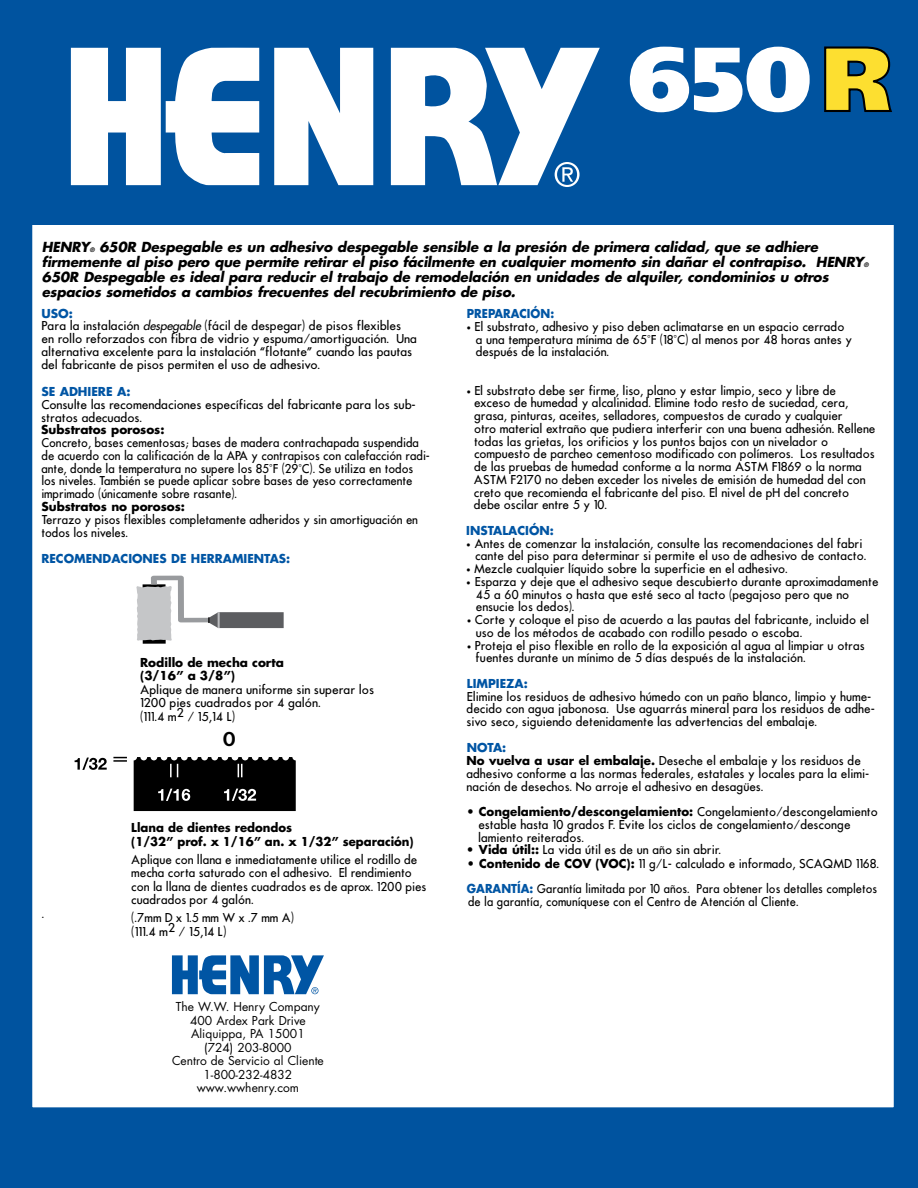
<style>
.page{position:relative;width:918px;height:1188px;background:#fff}
.page>*{position:absolute;margin:0;border:0;box-sizing:border-box;transform-origin:0 0}
.t1{font:700 18px "News Gothic";color:#000}
.t2{font:italic 700 13.5px/15px "Futura";letter-spacing:-.01em;color:#000}
.t3{font:500 12px/12.8px "Futura";letter-spacing:-.005em;color:#000}
.t4{font:500 12px/12.8px "Futura";letter-spacing:-.005em;color:#000;scale:.95 1}
.t5{font:700 12px/13.5px "Futura";color:#000}
.t6{font:12px/13.5px "Futura";color:#000;text-align:center}
.t7{font:700 12px "Futura";color:#0055a4}
.t8{font:500 12px "Futura";letter-spacing:-.005em;color:#000;scale:.93 1}
.t9{font:500 12px/13.5px "Futura";letter-spacing:-.005em;color:#000;scale:.96 1}
.t10{font:700 12px "Futura";color:#0055a4;scale:.93 1}
.t11{font:12px "Times";color:#000}
.t12{font:italic 700 6px "Futura";color:#000}
.s1{font-weight:700;color:#0055a4}
.s2{font-weight:400;font-style:italic}
.s3{font-weight:700}
</style>
<div class="page">
<div style="left:0;top:0;width:917px;height:1188px;background:#00539f"></div>
<div style="left:32px;top:224px;width:862px;height:884px;background:#fff"></div>
<svg style="left:71px;top:48px;width:188px;height:137px"></svg>
<svg style="left:274px;top:48px;width:99px;height:137px;background:#d9e5f0"></svg>
<svg style="left:391px;top:48px;width:208px;height:139px"></svg>
<svg style="left:172px;top:955px;width:152px;height:39px"></svg>
<svg style="left:629px;top:47px;width:180px;height:65px"></svg>
<svg style="left:824px;top:46px;width:68px;height:66px"></svg>
<div style="left:143px;top:584px;width:23px;height:60px;background:#000"></div>
<svg style="left:136px;top:576px;width:147px;height:65px"></svg>
<svg style="left:75px;top:758px;width:32px;height:12px"></svg>
<svg style="left:113px;top:757px;width:14px;height:5px"></svg>
<svg style="left:134px;top:757px;width:162px;height:54px;background:#141414"></svg>
<p class="t2" style="left:42px;top:239px;width:823px;text-indent:57px">650R Despegable es un adhesivo despegable sensible a la presión de primera calidad, que se adhiere firmemente al piso pero que permite retirar el piso fácilmente en cualquier momento sin dañar el contrapiso. HENRY</p>
<p class="t2" style="left:42px;top:239px;width:49px">HENRY</p>
<p class="t12" style="left:90px;top:245px;width:6px">®</p>
<p class="t12" style="left:863px;top:260px;width:6px">®</p>
<p class="t2" style="left:42px;top:269px;width:788px">650R Despegable es ideal para reducir el trabajo de remodelación en unidades de alquiler, condominios u otros espacios sometidos a cambios frecuentes del recubrimiento de piso.</p>
<p class="t3" style="left:41px;top:307px;width:377px"><span class="s1">Uso:<br></span>Para la instalación <span class="s2">despegable</span> (fácil de despegar) de pisos flexibles<br>en rollo reforzados con fibra de vidrio y espuma/amortiguación. Una alternativa excelente para la instalación “flotante” cuando las pautas del fabricante de pisos permiten el uso de adhesivo.</p>
<p class="t7" style="left:41px;top:384px;width:91px">Se adhiere a:</p>
<p class="t3" style="left:41px;top:398px;width:376px">Consulte las recomendaciones específicas del fabricante para los sub&shy;stratos adecuados.</p>
<p class="t5" style="left:41px;top:423px;width:125px">Substratos porosos:</p>
<p class="t4" style="left:41px;top:436px;width:410px">Concreto, bases cementosas; bases de madera contrachapada suspendida de acuerdo con la calificación de la APA y contrapisos con calefacción radi&shy;ante, donde la temperatura no supere los 85°F (29°C). Se utiliza en todos los niveles. También se puede aplicar sobre bases de yeso correctamente imprimado (únicamente sobre rasante).</p>
<p class="t5" style="left:41px;top:500px;width:145px">Substratos no porosos:</p>
<p class="t4" style="left:41px;top:513px;width:398px">Terrazo y pisos flexibles completamente adheridos y sin amortiguación en todos los niveles.</p>
<p class="t7" style="left:41px;top:550px;width:250px">Recomendaciones de Herramientas:</p>
<p class="t10" style="left:467px;top:306px;width:95px">Preparación:</p>
<p class="t3" style="left:475px;top:320px;width:378px;text-indent:-9px">• El substrato, adhesivo y piso deben aclimatarse en un espacio cerrado a una temperatura mínima de 65°F (18°C) al menos por 48 horas antes y después de la instalación.</p>
<p class="t3" style="left:474px;top:384px;width:403px;text-indent:-7px">• El substrato debe ser firme, liso, plano y estar limpio, seco y libre de exceso de humedad y alcalinidad. Elimine todo resto de suciedad, cera, grasa, pinturas, aceites, selladores, compuestos de curado y cualquier<br>otro material extraño que pudiera interferir con una buena adhesión. Rellene todas las grietas, los orificios y los puntos bajos con un nivelador o compuesto de parcheo cementoso modificado con polímeros. Los resultados de las pruebas de humedad conforme a la norma ASTM F1869 o la norma ASTM F2170 no deben exceder los niveles de emisión de humedad del con creto que recomienda el fabricante del piso. El nivel de pH del concreto debe oscilar entre 5 y 10.</p>
<p class="t7" style="left:466px;top:522px;width:89px">Instalación:</p>
<p class="t3" style="left:475px;top:537px;width:392px;text-indent:-9px">• Antes de comenzar la instalación, consulte las recomendaciones del fabri cante del piso para determinar si permite el uso de adhesivo de contacto.</p>
<p class="t3" style="left:466px;top:562px;width:322px">• Mezcle cualquier líquido sobre la superficie en el adhesivo.</p>
<p class="t3" style="left:476px;top:575px;width:404px;text-indent:-9px">• Esparza y deje que el adhesivo seque descubierto durante aproximadamente<br>45 a 60 minutos o hasta que esté seco al tacto (pegajoso pero que no ensucie los dedos).</p>
<p class="t3" style="left:475px;top:613px;width:395px;text-indent:-9px">• Corte y coloque el piso de acuerdo a las pautas del fabricante, incluido el uso de los métodos de acabado con rodillo pesado o escoba.</p>
<p class="t3" style="left:475px;top:639px;width:391px;text-indent:-9px">• Proteja el piso flexible en rollo de la exposición al agua al limpiar u otras fuentes durante un mínimo de 5 días después de la instalación.</p>
<p class="t7" style="left:467px;top:675px;width:62px">Limpieza:</p>
<p class="t3" style="left:466px;top:690px;width:410px">Elimine los residuos de adhesivo húmedo con un paño blanco, limpio y hume&shy;decido con agua jabonosa. Use aguarrás mineral para los residuos de adhe&shy;sivo seco, siguiendo detenidamente las advertencias del embalaje.</p>
<p class="t3" style="left:466px;top:742px;width:404px"><span class="s1">NOTA:<br></span><span class="s3">No vuelva a usar el embalaje.</span> Deseche el embalaje y los residuos de adhesivo conforme a las normas federales, estatales y locales para la elimi&shy;nación de desechos. No arroje el adhesivo en desagües.</p>
<p class="t3" style="left:478px;top:805px;width:401px;text-indent:-12px"><span class="s3">• Congelamiento/descongelamiento:</span> Congelamiento/descongelamiento estable hasta 10 grados F. Evite los ciclos de congelamiento/desconge lamiento reiterados.</p>
<p class="t3" style="left:466px;top:843px;width:256px"><span class="s3">• Vida útil::</span> La vida útil es de un año sin abrir.</p>
<p class="t3" style="left:467px;top:851px;width:413px;line-height:25.5px"><span class="s3">• Contenido de COV (VOC):</span> 11 g/L- calculado e informado, SCAQMD 1168.<br><span class="s1">Garantía:</span> Garantía limitada por 10 años. Para obtener los detalles completos</p>
<p class="t8" style="left:468px;top:894px;width:356px">de la garantía, comuníquese con el Centro de Atención al Cliente.</p>
<p class="t5" style="left:140px;top:655px;width:145px">Rodillo de mecha corta (3/16” a 3/8”)</p>
<p class="t3" style="left:140px;top:683px;width:235px;line-height:13.5px">Aplique de manera uniforme sin superar los<br>1200 pies cuadrados por 4 galón.<br>(111.4 m2 / 15,14 L)</p>
<h1 class="t1" style="left:223px;top:727px;width:14px">O</h1>
<p class="t5" style="left:131px;top:821px;width:284px">Llana de dientes redondos<br>(1/32” prof. x 1/16” an. x 1/32” separación)</p>
<p class="t3" style="left:131px;top:853px;width:296px;line-height:13.5px">Aplique con llana e inmediatamente utilice el rodillo de mecha corta saturado con el adhesivo. El rendimiento con la llana de dientes cuadrados es de aprox. 1200 pies cuadrados por 4 galón.</p>
<p class="t9" style="left:131px;top:911px;width:171px">(.7mm D x 1.5 mm W x .7 mm A) (111.4 m2 / 15,14 L)</p>
<p class="t11" style="left:41px;top:903px;width:4px">.</p>
<p class="t6" style="left:172px;top:1000px;width:153px">The W.W. Henry Company<br>400 Ardex Park Drive<br>Aliquippa, PA 15001<br>(724) 203-8000<br>Centro de Servicio al Cliente<br>1-800-232-4832 www.wwhenry.com</p>
</div>
